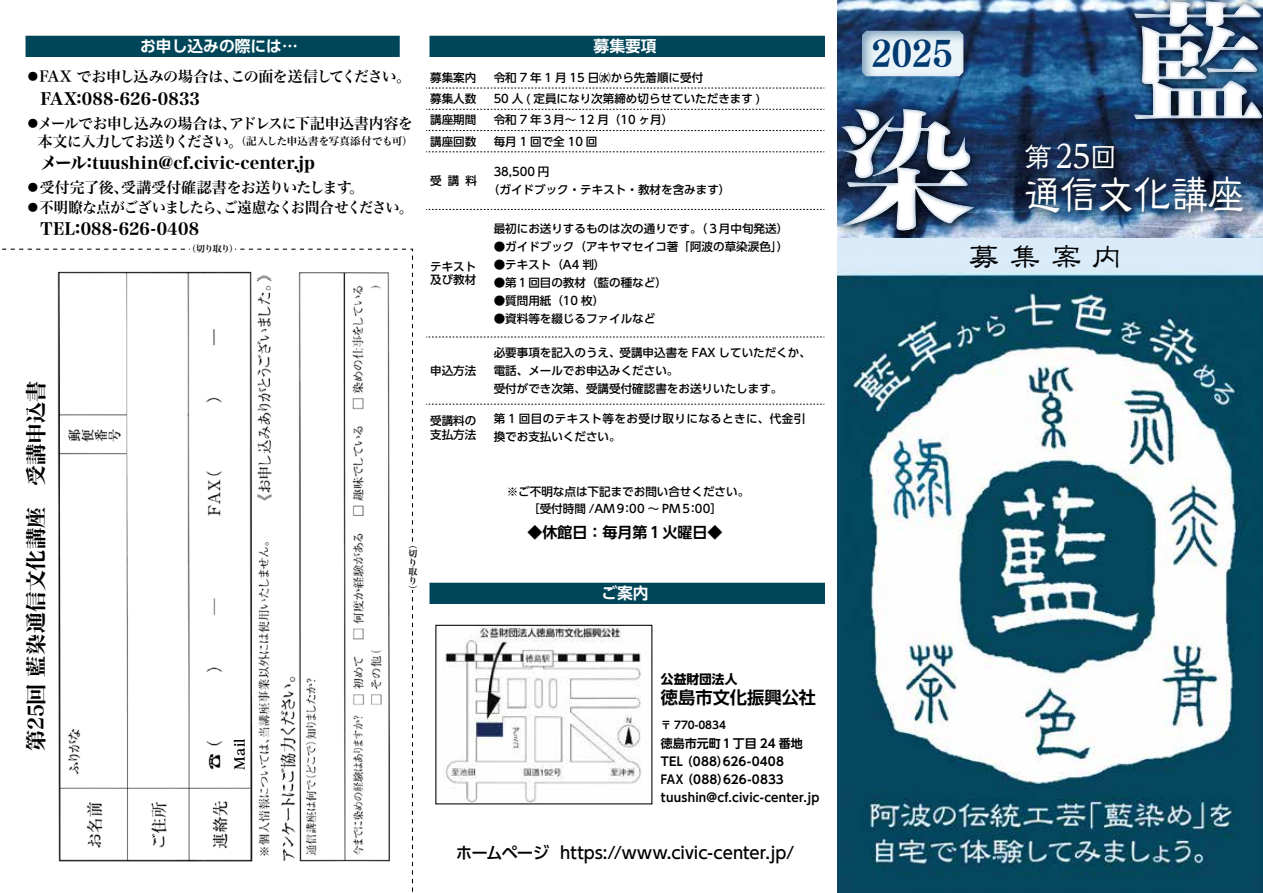
<style>
.page{position:relative;width:1263px;height:893px;background:#fff}
.page>*{position:absolute;margin:0;border:0;box-sizing:border-box;transform-origin:0 0}
.t1{font:800 132.45px "Tsuku Min Pr 5";color:#fff;scale:1.04 1}
.t2{font:45.9px "Likurei Std";color:#fff;scale:.8 1}
.t3{font:36px "Tsuku AMD Min Std E";color:#003a71}
.t4{font:31.65px "Likurei Std";color:#fff;scale:.9 1}
.t5{font:31.5px "DF Lei Sho SB MP RKSJ H";color:#000}
.t6{font:21px "Hira Min Std N W7";letter-spacing:.005em;color:#000}
.t7{font:700 17.25px "UD Shin Go Pro De";color:#000}
.t8{font:16.5px "Hira Min Std N W8";letter-spacing:.005em;color:#000}
.t9{font:500 16.5px "UD Shin Go Pro";color:#000}
.t10{font:700 15.75px "UD Shin Go Pro De";color:#fff}
.t11{font:15px/20.7px "Hira Min Std N W6";letter-spacing:-.03em;color:#000}
.t12{font:15px "Hira Min Std N W6";letter-spacing:-.07em;color:#000}
.t13{font:700 15px "UD Shin Go Pro De";color:#000}
.t14{font:15px "Hira Min Std N W6";letter-spacing:-.01em;color:#000}
.t15{font:300 15px "UD Shin Go Pro";color:#000}
.t16{font:15px "Hira Min Std N W6";letter-spacing:-.03em;color:#000;scale:.95 1}
.t17{font:700 expanded 13.5px "UD Reimin Pro";color:#000}
.t18{font:700 12.75px "UD Shin Go Pro";color:#000}
.t19{font:700 12px/18px "UD Shin Go Pro De";letter-spacing:.015em;color:#000}
.t20{font:700 12px/18px "UD Shin Go Pro De";letter-spacing:.015em;color:#000;scale:.88 1}
.t21{font:500 11.55px/18px "UD Shin Go Pro";color:#000}
.t22{font:500 11.55px/18px "UD Shin Go Pro";letter-spacing:.035em;color:#000}
.t23{font:10.5px "Hira Min Std N W6";letter-spacing:.01em;color:#000}
.t24{font:700 10.5px "UD Shin Go Pro De";color:#000}
.t25{font:9px/9px "Hira Min Std N W6";color:#000}
.s1{font-family:"UD Shin Go Pro";font-weight:300}
.s2{font-size:10.5px}
.s3{font-family:"UD Reimin Pro";font-weight:500}
</style>
<div class="page">
<img style="left:838px;top:0;width:425px;height:238px">
<img style="left:838px;top:238px;width:425px;height:655px">
<div style="left:429px;top:36px;width:396px;height:21px;background:#004659"></div>
<div style="left:429px;top:583px;width:396px;height:21px;background:#004659"></div>
<svg style="left:426px;top:88px;width:356px;height:1px"></svg>
<svg style="left:426px;top:109px;width:356px;height:1px"></svg>
<svg style="left:426px;top:130px;width:356px;height:1px"></svg>
<svg style="left:426px;top:152px;width:355px;height:1px"></svg>
<svg style="left:426px;top:209px;width:356px;height:1px"></svg>
<svg style="left:426px;top:337px;width:398px;height:1px"></svg>
<svg style="left:426px;top:404px;width:398px;height:1px"></svg>
<div style="left:26px;top:36px;width:374px;height:21px;background:#004659"></div>
<img style="left:443px;top:627px;width:199px;height:175px">
<img style="left:57px;top:271px;width:333px;height:591px">
<div style="left:856px;top:21px;width:139px;height:57px;background:#648fb0;opacity:.81"></div>
<div style="left:1019px;top:137px;width:233px;height:85px;background:#000;opacity:.75"></div>
<div style="left:782px;top:49px;width:368px;height:221px;background:#34669f;opacity:.75"></div>
<div style="left:1073px;top:0;width:190px;height:163px;background:#34669f;opacity:.75"></div>
<h3 class="t10" style="left:140px;top:33px;width:159px">お申し込みの際には...</h3>
<p class="t12" style="left:231px;top:65px;width:182px">この面を送信してください。</p>
<p class="t11" style="left:26px;top:66px;width:214px"><span class="s1">◦</span>FAX でお申し込みの場合は、</p>
<h3 class="t8" style="left:71px;top:87px;width:131px">：088-626-0833</h3>
<h3 class="t8" style="left:41px;top:87px;width:38px">FAX</h3>
<p class="t14" style="left:229px;top:112px;width:185px">アドレスに下記申込書内容を</p>
<p class="t11" style="left:38px;top:113px;width:200px">メールでお申し込みの場合は、</p>
<p class="t15" style="left:26px;top:111px;width:16px">◦</p>
<p class="t12" style="left:38px;top:130px;width:210px">本文に入力してお送りください。<span class="s2">（</span></p>
<h3 class="t8" style="left:41px;top:151px;width:276px">メール tuushin@cf.civic-center.jp</h3>
<p class="t23" style="left:246px;top:134px;width:168px">記入した申込書を写真添付でも可(</p>
<h3 class="t8" style="left:81px;top:151px;width:18px">：</h3>
<p class="t11" style="left:121px;top:177px;width:232px">受講受付確認書をお送りいたします</p>
<p class="t11" style="left:26px;top:177px;width:389px"><span class="s1">◦</span>受付完了後、<br><span class="s1">◦</span>不明瞭な点がございましたらご遠慮なくお問合せください。</p>
<p class="t11" style="left:350px;top:177px;width:16px">。</p>
<p class="t16" style="left:216px;top:197px;width:16px">、</p>
<h3 class="t8" style="left:70px;top:217px;width:131px">：088-626-0408</h3>
<h3 class="t8" style="left:41px;top:217px;width:36px">TEL</h3>
<h3 class="t6" style="left:21px;top:751px;width:372px;rotate:-90deg">第25回藍染通信文化講座　受講申込書</h3>
<p class="t25" style="left:187px;top:244px;width:53px">（切り取り(</p>
<p class="t17" style="left:229px;top:770px;width:33px;rotate:-90deg">Mail</p>
<p class="t25" style="left:408px;top:540px;width:10px">（</p>
<p class="t25" style="left:408px;top:549px;width:10px">切り取り</p>
<p class="t25" style="left:408px;top:585px;width:10px">(</p>
<p class="t21" style="left:430px;top:68px;width:48px">募集案内</p>
<p class="t21" style="left:430px;top:89px;width:48px">募集人数</p>
<p class="t21" style="left:430px;top:111px;width:48px">講座期間</p>
<p class="t21" style="left:430px;top:132px;width:48px">講座回数</p>
<p class="t21" style="left:430px;top:171px;width:48px">受講料</p>
<p class="t21" style="left:430px;top:259px;width:48px;line-height:13.5px">テキスト及び教材</p>
<p class="t21" style="left:430px;top:361px;width:48px">申込方法</p>
<h3 class="t10" style="left:594px;top:33px;width:64px">募集要項</h3>
<p class="t21" style="left:494px;top:68px;width:211px">令和 7 年 1 月 15 日㈬から先着順に受付</p>
<p class="t21" style="left:494px;top:89px;width:268px">50 人 ( 定員になり次第締め切らせていただきます (</p>
<p class="t21" style="left:494px;top:111px;width:181px">令和 7 年３月〜 12 月（10 ヶ月(</p>
<p class="t21" style="left:494px;top:132px;width:105px">毎月 1 回で全 10 回</p>
<p class="t21" style="left:494px;top:162px;width:57px">38,500 円</p>
<p class="t21" style="left:488px;top:180px;width:244px">（ガイドブック・テキスト・教材を含みます(</p>
<p class="t21" style="left:494px;top:219px;width:296px;text-align:right">最初にお送りするものは次の通りです。（３月中旬発送(｢阿波の草染涙色 (「</p>
<p class="t21" style="left:494px;top:237px;width:186px">●ガイドブック（アキヤマセイコ著</p>
<p class="t21" style="left:494px;top:255px;width:113px">●テキスト（A4 判(</p>
<p class="t21" style="left:494px;top:273px;width:175px">●第１回目の教材（藍の種など(</p>
<p class="t21" style="left:494px;top:291px;width:112px">●質問用紙（10 枚(</p>
<p class="t21" style="left:494px;top:309px;width:163px">●資料等を綴じるファイルなど</p>
<p class="t21" style="left:494px;top:343px;width:319px">必要事項を記入のうえ、受講申込書を FAX していただくか、電話、メールでお申込みください。<br>受付ができ次第、受講受付確認書をお送りいたします。</p>
<p class="t21" style="left:430px;top:414px;width:48px;line-height:13.5px">受講料の支払方法</p>
<p class="t22" style="left:494px;top:409px;width:313px">第 1 回目のテキスト等をお受け取りになるときに、代金引換でお支払いください。</p>
<p class="t21" style="left:507px;top:483px;width:244px;line-height:16.5px;text-align:center">※ご不明な点は下記までお問い合せください。［受付時間 /AM９：00 〜 PM５：00[</p>
<p class="t13" style="left:528px;top:520px;width:196px">◆休館日：毎月第１火曜日◆</p>
<h3 class="t10" style="left:601px;top:580px;width:49px">ご案内</h3>
<h3 class="t9" style="left:456px;top:839px;width:95px">ホームページ</h3>
<p class="t18" style="left:661px;top:668px;width:78px">公益財団法人</p>
<h3 class="t7" style="left:661px;top:683px;width:157px">徳島市文化振興公社</h3>
<p class="t24" style="left:661px;top:716px;width:67px">〒 770-0834</p>
<p class="t19" style="left:723px;top:734px;width:81px;text-indent:-62px">徳島市元町１丁目 24 番地<br>626-0408</p>
<p class="t19" style="left:681px;top:752px;width:49px">)088(</p>
<p class="t19" style="left:661px;top:752px;width:24px">TEL</p>
<p class="t19" style="left:681px;top:770px;width:49px">)088(</p>
<p class="t19" style="left:723px;top:770px;width:62px">626-0833</p>
<p class="t20" style="left:661px;top:770px;width:182px">FAX tuushin@cf.civic-center.jp</p>
<h3 class="t9" style="left:560px;top:839px;width:236px">https://www.civic-center.jp/</h3>
<h3 class="t3" style="left:872px;top:21px;width:83px">2025</h3>
<h1 class="t1" style="left:838px;top:50px;width:134px">染</h1>
<h1 class="t1" style="left:1128px;top:-56px;width:134px">藍</h1>
<h3 class="t4" style="left:1024px;top:136px;width:106px">第<span class="s3">25</span>回</h3>
<h2 class="t2" style="left:1024px;top:164px;width:277px">通信文化講座</h2>
<h3 class="t5" style="left:968px;top:241px;width:156px">募集案内</h3>
</div>
